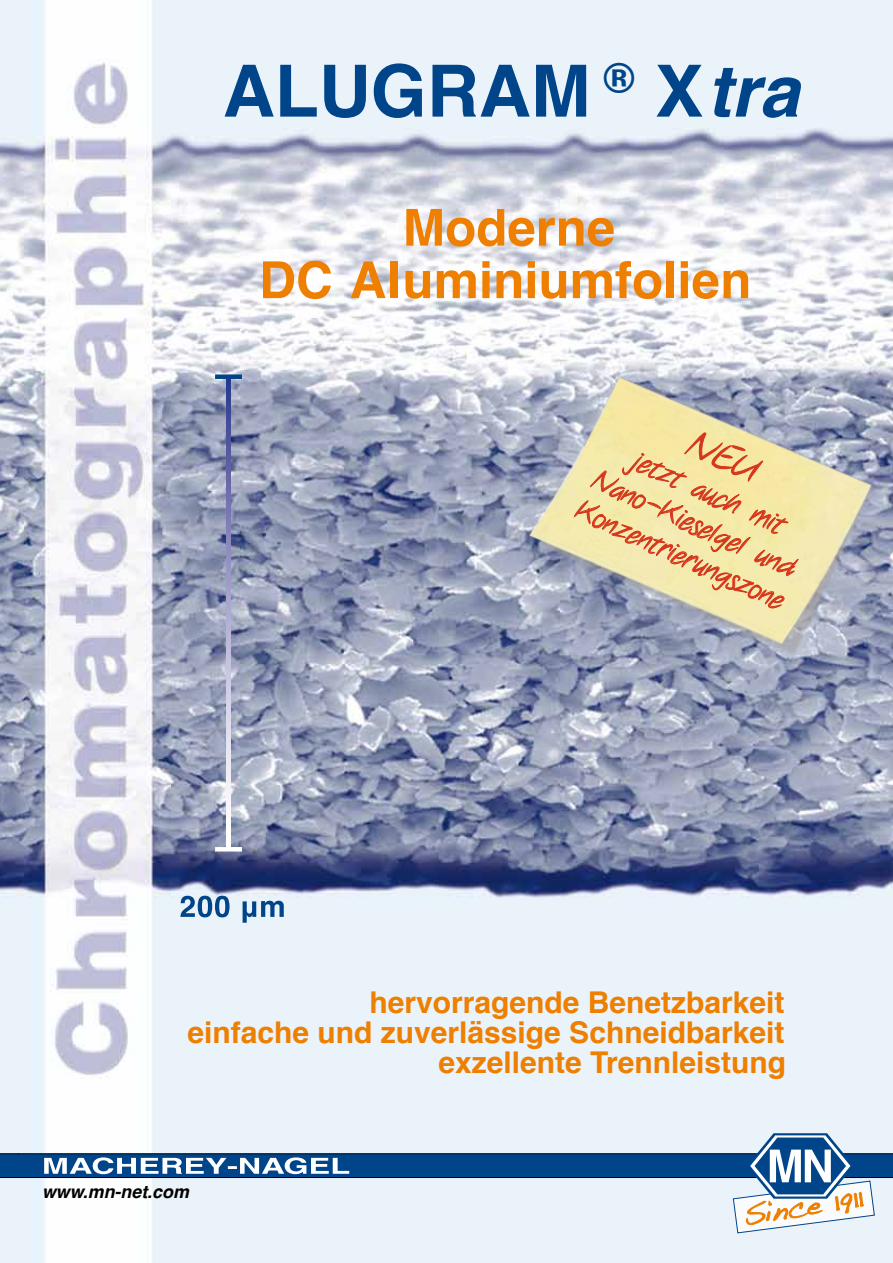
<style>
.page{position:relative;width:893px;height:1263px;background:#fff}
.page>*{position:absolute;margin:0;border:0;box-sizing:border-box;transform-origin:0 0}
.t1{font:700 72px "Helvetica";color:#004489}
.t2{font:700 51px/52.5px "Helvetica";color:#ee7f00;text-align:center}
.t3{font:700 30px/30px "Helvetica";color:#ee7f00;text-align:right}
.t4{font:28.65px/34.5px "Notethis";color:#d6361b;text-align:center}
.t5{font:italic 700 17.85px "Helvetica";color:#000}
.s1{font-style:italic}
</style>
<div class="page">
<img style="left:0;top:0;width:893px;height:1263px">
<svg style="left:0;top:1133px;width:893px;height:100px"></svg>
<div style="left:215px;top:374px;width:27px;height:5px;background:#004489"></div>
<svg style="left:180px;top:896px;width:49px;height:21px"></svg>
<svg style="left:243px;top:901px;width:41px;height:22px"></svg>
<svg style="left:226px;top:379px;width:5px;height:468px;background:#a5a5cd"></svg>
<hr style="left:215px;top:847px;width:27px;height:4px;background:#fff">
<img style="left:505px;top:353px;width:388px;height:340px">
<svg style="left:573px;top:429px;width:226px;height:180px;background:#e6ce9d"></svg>
<h1 class="t1" style="left:223px;top:33px;width:578px">ALUGRAM <sup>®</sup> X<span class="s1">tra</span></h1>
<h2 class="t2" style="left:259px;top:202px;width:494px">Moderne<br>DC Aluminiumfolien</h2>
<p class="t4" style="left:612px;top:432px;width:227px;rotate:24deg">jetzt auch mit<br>Nano−Kieselgel und<br>Konzentrierungszone</p>
<p class="t3" style="left:187px;top:988px;width:600px">hervorragende Benetzbarkeit<br>einfache und zuverlässige Schneidbarkeit exzellente Trennleistung</p>
<p class="t5" style="left:42px;top:1177px;width:148px">www.mn-net.com</p>
</div>
